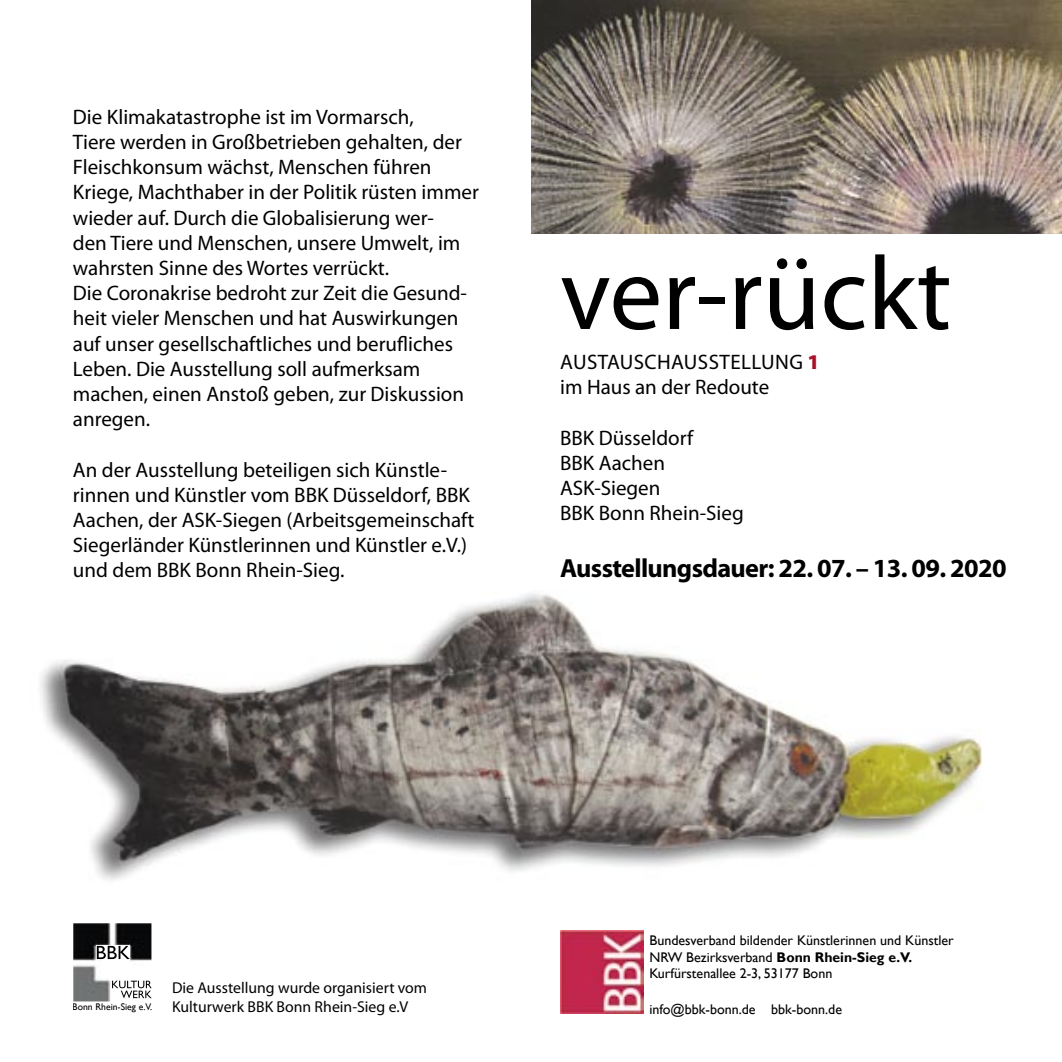
<style>
.page{position:relative;width:1062px;height:1062px;background:#fff}
.page>*{position:absolute;margin:0;border:0;box-sizing:border-box;transform-origin:0 0}
.t1{font:105px "Myriad Pro";color:#000}
.t2{font:700 26.25px "Myriad Pro";letter-spacing:-.025em;color:#000}
.t3{font:21px/25.2px "Myriad Pro";color:#000}
.t4{font:21px "Myriad Pro";letter-spacing:.02em;color:#000}
.t5{font:15.75px/18.9px "Myriad Pro";color:#000}
.t6{font:14px/16.8px "Gill Sans";color:#000}
.t7{font:9.62px "Gill Sans";color:#000}
.s1{font-weight:900;color:#a9122a}
.s2{font-weight:700}
</style>
<div class="page">
<img style="left:531px;top:0;width:531px;height:233px">
<img style="left:560px;top:930px;width:83px;height:83px">
<img style="left:73px;top:923px;width:78px;height:78px">
<img style="left:97px;top:946px;width:33px;height:13px">
<img style="left:112px;top:980px;width:39px;height:8px">
<img style="left:121px;top:990px;width:30px;height:8px">
<img style="left:40px;top:593px;width:942px;height:288px">
<p class="t3" style="left:73px;top:104px;width:407px">Die Klimakatastrophe ist im Vormarsch,<br>Tiere werden in Großbetrieben gehalten, der Fleischkonsum wächst, Menschen führen Kriege, Machthaber in der Politik rüsten immer wieder auf. Durch die Globalisierung wer-<br>den Tiere und Menschen, unsere Umwelt, im wahrsten Sinne des Wortes verrückt.<br>Die Coronakrise bedroht zur Zeit die Gesund&shy;heit vieler Menschen und hat Auswirkungen auf unser gesellschaftliches und berufliches Leben. Die Ausstellung soll aufmerksam machen, einen Anstoß geben, zur Diskussion anregen.</p>
<p class="t3" style="left:73px;top:457px;width:403px">An der Ausstellung beteiligen sich Künstle&shy;rinnen und Künstler vom BBK Düsseldorf, BBK Aachen, der ASK-Siegen (Arbeitsgemeinschaft Siegerländer Künstlerinnen und Künstler e.V.) und dem BBK Bonn Rhein-Sieg.</p>
<p class="t1" style="left:560px;top:236px;width:393px">ver-rückt</p>
<p class="t4" style="left:560px;top:351px;width:261px">AUSTAUSCHAUSSTELLUNG <span class="s1">1</span></p>
<p class="t3" style="left:560px;top:375px;width:211px">im Haus an der Redoute</p>
<p class="t3" style="left:560px;top:425px;width:185px">BBK Düsseldorf<br>BBK Aachen<br>ASK-Siegen<br>BBK Bonn Rhein-Sieg</p>
<p class="t2" style="left:560px;top:553px;width:448px">Ausstellungsdauer: 22. 07. – 13. 09. 2020</p>
<p class="t7" style="left:72px;top:1001px;width:81px">Bonn Rhein-Sieg e.V.</p>
<p class="t5" style="left:172px;top:979px;width:256px">Die Ausstellung wurde organisiert vom<br>Kulturwerk BBK Bonn Rhein-Sieg e.V</p>
<p class="t6" style="left:649px;top:931px;width:306px">Bundesverband bildender Künstlerinnen und Künstler</p>
<p class="t6" style="left:649px;top:948px;width:264px">NRW Bezirksverband <span class="s2">Bonn Rhein-Sieg e.V.<br></span>Kurfürstenallee 2-3, 53177 Bonn</p>
<p class="t6" style="left:649px;top:1001px;width:194px">info@bbk-bonn.de bbk-bonn.de</p>
</div>
